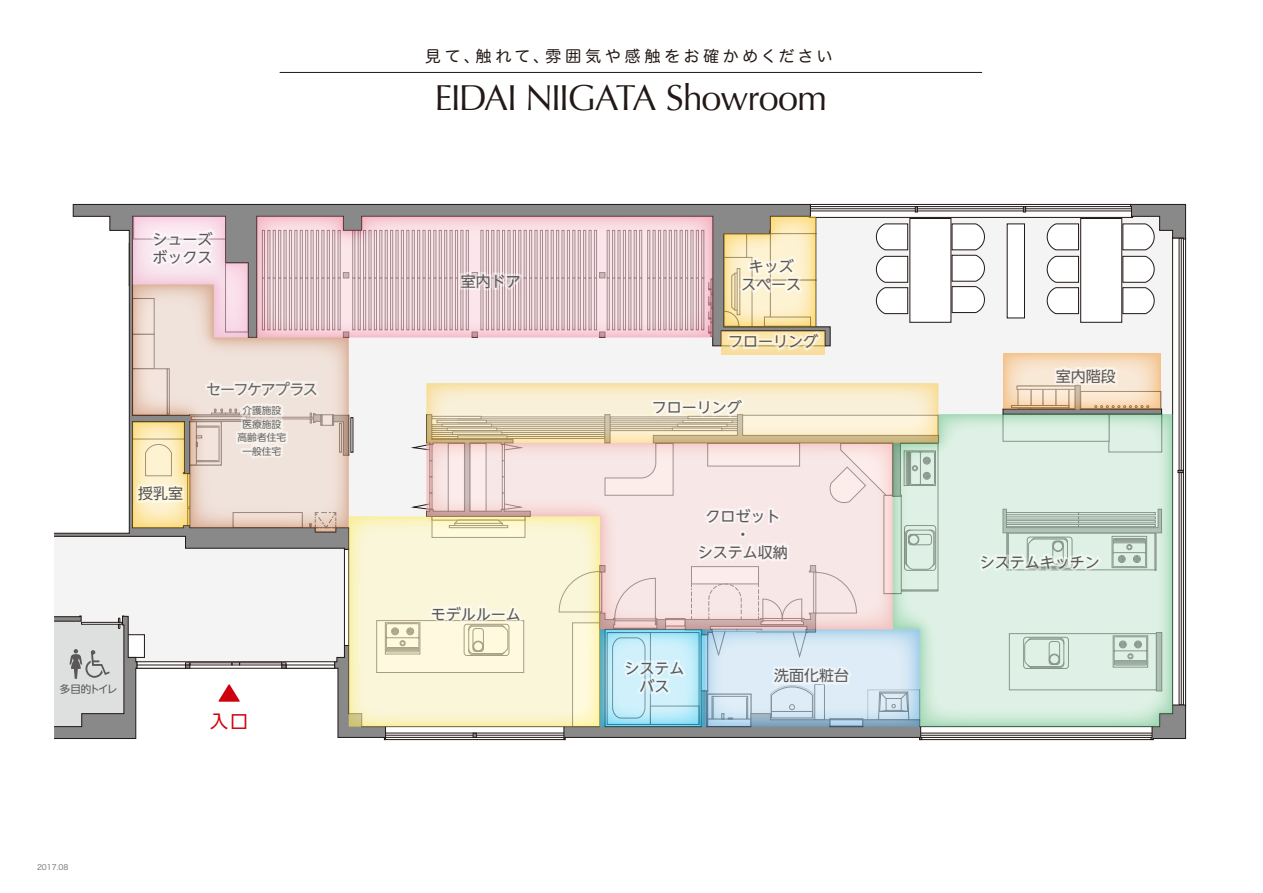
<style>
.page{position:relative;width:1263px;height:893px;background:#fff}
.page>*{position:absolute;margin:0;border:0;box-sizing:border-box;transform-origin:0 0}
.t1{font:36px "Optima";letter-spacing:-.035em;color:#221815}
.t2{font:18px "UD Shin Go NT Pro";color:#cf000e}
.t3{font:15.75px "Hira Maru Pro W4";letter-spacing:.245em;color:#221815}
.t4{font:15px/18px "UD Shin Go NT Pro";color:#595757;text-align:center}
.t5{font:15px "UD Shin Go NT Pro";letter-spacing:-.08em;color:#666464}
.t6{font:10.5px "UD Shin Go NT Pro";letter-spacing:-.175em;color:#595757}
.t7{font:9.75px/13.5px "UD Shin Go NT Pro";color:#666464;text-align:center}
.t8{font:7.5px "Hira Kaku Pro W3";color:#666464}
</style>
<div class="page">
<div style="left:830px;top:217px;width:342px;height:197px;background:#f4f4f4"></div>
<svg style="left:830px;top:204px;width:293px;height:13px"></svg>
<svg style="left:939px;top:727px;width:212px;height:13px"></svg>
<svg style="left:1172px;top:250px;width:14px;height:455px"></svg>
<div style="left:910px;top:218px;width:41px;height:104px;background:#fff"></div>
<svg style="left:952px;top:224px;width:34px;height:89px"></svg>
<div style="left:1080px;top:218px;width:42px;height:104px;background:#fff;border:1px solid #221815"></div>
<svg style="left:1045px;top:256px;width:34px;height:58px"></svg>
<svg style="left:1045px;top:224px;width:34px;height:26px"></svg>
<svg style="left:874px;top:256px;width:34px;height:58px"></svg>
<svg style="left:874px;top:224px;width:34px;height:26px"></svg>
<svg style="left:1123px;top:256px;width:33px;height:58px"></svg>
<div style="left:1007px;top:224px;width:17px;height:94px;background:#fff"></div>
<hr style="left:1181px;top:473px;width:1px;height:232px;background:#221815">
<hr style="left:1181px;top:238px;width:1px;height:232px;background:#221815">
<hr style="left:921px;top:733px;width:231px;height:1px;background:#221815">
<hr style="left:921px;top:737px;width:231px;height:1px;background:#221815">
<hr style="left:921px;top:735px;width:231px;height:1px;background:#221815">
<div style="left:1025px;top:206px;width:106px;height:5px;border:1px solid #221815"></div>
<hr style="left:1025px;top:208px;width:106px;height:1px;background:#221815">
<hr style="left:810px;top:211px;width:213px;height:1px;background:#221815">
<hr style="left:810px;top:206px;width:213px;height:1px;background:#221815">
<hr style="left:917px;top:208px;width:106px;height:1px;background:#221815">
<hr style="left:810px;top:208px;width:105px;height:1px;background:#221815">
<svg style="left:1178px;top:470px;width:5px;height:3px"></svg>
<svg style="left:1023px;top:206px;width:3px;height:6px"></svg>
<svg style="left:1123px;top:204px;width:63px;height:46px"></svg>
<svg style="left:1151px;top:705px;width:35px;height:35px"></svg>
<svg style="left:72px;top:204px;width:758px;height:173px;fill:#f4f4f4"></svg>
<svg style="left:939px;top:414px;width:233px;height:313px;background:#d6ebde"></svg>
<svg style="left:133px;top:284px;width:216px;height:93px;background:#e6d5cb"></svg>
<svg style="left:257px;top:216px;width:456px;height:121px;background:#dec3c8"></svg>
<svg style="left:721px;top:331px;width:104px;height:23px"></svg>
<svg style="left:1003px;top:354px;width:158px;height:10px;background:#f5d4af"></svg>
<svg style="left:457px;top:270px;width:67px;height:23px"></svg>
<svg style="left:133px;top:216px;width:115px;height:121px;background:#e8d2d5"></svg>
<svg style="left:724px;top:216px;width:99px;height:138px;background:#e9dbb3"></svg>
<svg style="left:977px;top:509px;width:185px;height:66px;background:#c9d9ce"></svg>
<svg style="left:1003px;top:364px;width:159px;height:50px;background:#e3cfb8"></svg>
<svg style="left:54px;top:377px;width:885px;height:364px"></svg>
<hr style="left:280px;top:72px;width:702px;height:1px;background:#221815">
<p class="t4" style="left:152px;top:230px;width:61px;text-align:left">シューズボックス</p>
<p class="t4" style="left:138px;top:484px;width:46px">授乳室</p>
<p class="t5" style="left:206px;top:377px;width:113px">セーフケアプラス</p>
<p class="t7" style="left:237px;top:403px;width:50px">介護施設医療施設高齢者住宅一般住宅</p>
<p class="t6" style="left:60px;top:680px;width:59px">多目的トイレ</p>
<p class="t8" style="left:37px;top:860px;width:33px">2017.08</p>
<p class="t2" style="left:210px;top:706px;width:39px">入口</p>
<p class="t3" style="left:425px;top:42px;width:409px">見て、触れて、雰囲気や感触をお確かめください</p>
<h1 class="t1" style="left:434px;top:77px;width:394px">EIDAI NIIGATA Showroom</h1>
<p class="t4" style="left:461px;top:272px;width:61px">室内ドア</p>
<p class="t4" style="left:431px;top:604px;width:91px">モデルルーム</p>
<p class="t4" style="left:741px;top:257px;width:61px">キッズスペース</p>
<p class="t4" style="left:728px;top:332px;width:91px">フローリング</p>
<p class="t4" style="left:652px;top:398px;width:91px">フローリング</p>
<p class="t4" style="left:698px;top:507px;width:92px">クロゼット・<br>システム収納</p>
<p class="t4" style="left:624px;top:659px;width:61px">システムバス</p>
<p class="t4" style="left:774px;top:666px;width:76px">洗面化粧台</p>
<p class="t4" style="left:1056px;top:367px;width:61px">室内階段</p>
<p class="t4" style="left:980px;top:553px;width:121px">システムキッチン</p>
</div>
